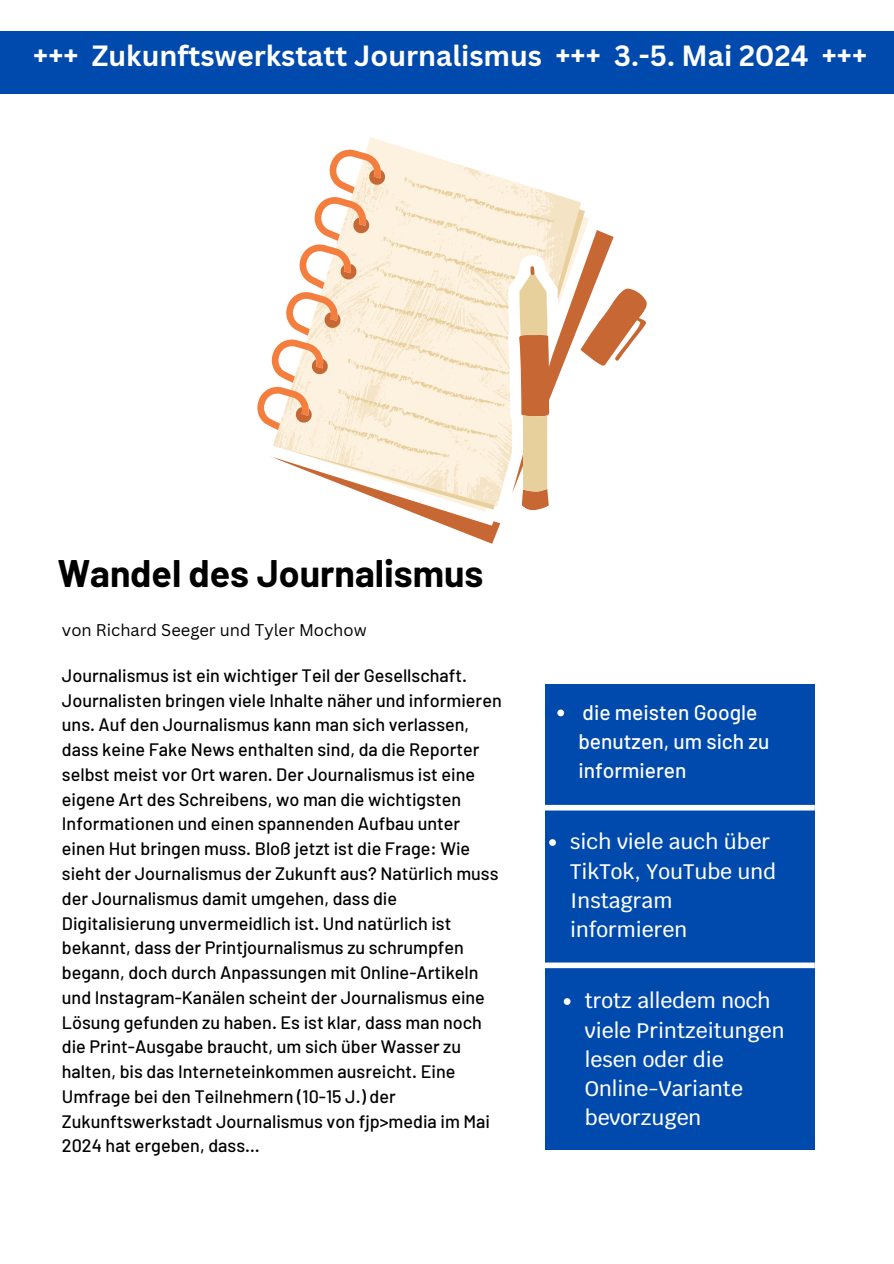
<style>
.page{position:relative;width:894px;height:1264px;background:#fff}
.page>*{position:absolute;margin:0;border:0;box-sizing:border-box;transform-origin:0 0}
.t1{font:700 37.5px "Barlow";color:#000}
.t2{font:700 28.5px "Canva Sans";color:#fff}
.t3{font:500 21px/29.2px "Krub";color:#fff}
.t4{font:500 21px/29.2px "Barlow";color:#fff}
.t5{font:500 18px/24.8px "Barlow";color:#000}
.t6{font:700 18px "Josefin Sans";color:#fff}
.t7{font:16.5px "Canva Sans";color:#000}
</style>
<div class="page">
<div style="left:545px;top:684px;width:269px;height:465px;background:#004aad"></div>
<div style="left:545px;top:804px;width:269px;height:6px;background:#fff"></div>
<div style="left:545px;top:962px;width:269px;height:6px;background:#fff"></div>
<svg style="left:257px;top:351px;width:17px;height:77px"></svg>
<svg style="left:274px;top:137px;width:373px;height:407px"></svg>
<svg style="left:557px;top:709px;width:7px;height:7px"></svg>
<svg style="left:549px;top:839px;width:6px;height:7px"></svg>
<svg style="left:563px;top:998px;width:7px;height:6px"></svg>
<div style="left:0;top:31px;width:893px;height:62px;background:#004aad"></div>
<p class="t2" style="left:33px;top:36px;width:835px">+++ Zukunftswerkstatt Journalismus +++ 3.-5. Mai 2024 +++</p>
<h1 class="t6" style="left:89px;top:58px;width:77px">JAHRG. 1</h1>
<p class="t6" style="left:716px;top:58px;width:89px">01.06.2022</p>
<h4 class="t1" style="left:58px;top:550px;width:427px">Wandel des Journalismus</h4>
<p class="t7" style="left:62px;top:618px;width:306px">von Richard Seeger und Tyler Mochow</p>
<h2 class="t5" style="left:62px;top:662px;width:441px">Journalismus ist ein wichtiger Teil der Gesellschaft.<br>Journalisten bringen viele Inhalte näher und informieren uns. Auf den Journalismus kann man sich verlassen, dass keine Fake News enthalten sind, da die Reporter selbst meist vor Ort waren. Der Journalismus ist eine eigene Art des Schreibens, wo man die wichtigsten Informationen und einen spannenden Aufbau unter einen Hut bringen muss. Bloß jetzt ist die Frage: Wie sieht der Journalismus der Zukunft aus? Natürlich muss der Journalismus damit umgehen, dass die Digitalisierung unvermeidlich ist. Und natürlich ist bekannt, dass der Printjournalismus zu schrumpfen begann, doch durch Anpassungen mit Online-Artikeln und Instagram-Kanälen scheint der Journalismus eine Lösung gefunden zu haben. Es ist klar, dass man noch die Print-Ausgabe braucht, um sich über Wasser zu halten, bis das Interneteinkommen ausreicht. Eine Umfrage bei den Teilnehmern (10-15 J.) der Zukunftswerkstadt Journalismus von fjp&gt;media im Mai 2024 hat ergeben, dass…</h2>
<h5 class="t4" style="left:578px;top:696px;width:192px">die meisten Google benutzen, um sich zu informieren</h5>
<h5 class="t3" style="left:570px;top:827px;width:207px">sich viele auch über<br>TikTok, YouTube und<br>Instagram informieren</h5>
<p class="t3" style="left:584px;top:986px;width:201px">trotz alledem noch viele Printzeitungen lesen oder die<br>Online-Variante bevorzugen</p>
</div>
